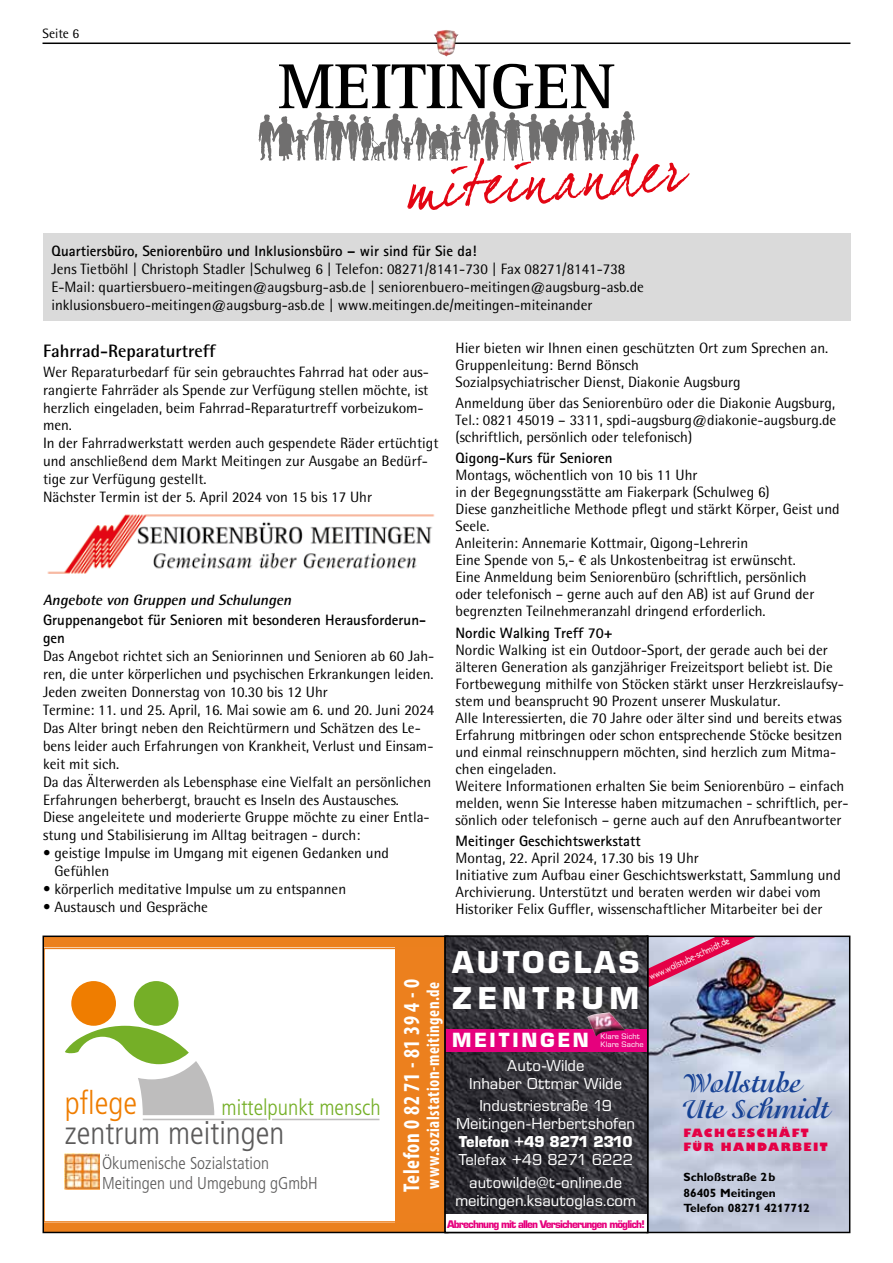
<style>
.page{position:relative;width:893px;height:1263px;background:#fff}
.page>*{position:absolute;margin:0;border:0;box-sizing:border-box;transform-origin:0 0}
.t1{font:300 condensed 32.25px "Frutiger LT Std";color:#5c5b5b}
.t2{font:300 condensed 32.25px "Frutiger LT Std";color:#ef7d00}
.t3{font:700 30px/36px "Eurostile SB";letter-spacing:.11em;color:#fff}
.t4{font:28.5px/26.2px "Isadora Bold+GLEFQQ";color:#164194}
.t5{font:700 condensed 22.95px "Myriad Pro";letter-spacing:.03em;color:#fff;scale:.93 1}
.t6{font:300 condensed 22.2px "Frutiger LT Std";color:#75af27}
.t7{font:700 19.5px "Eurostile SB";letter-spacing:.14em;color:#fff}
.t8{font:700 condensed 18px "Myriad Pro";letter-spacing:.03em;color:#fff;scale:.93 1}
.t9{font:700 18px "Rotis Semi Sans";color:#000}
.t10{font:300 condensed 17.25px/19.4px "Frutiger LT Std";color:#5c5b5b}
.t11{font:15px/17px "Rotis Semi Sans Std";color:#000}
.t12{font:700 15px/18px "Rotis Sans Serif";color:#000}
.t13{font:15px/18px "Eurostile SB";color:#fff;text-align:center}
.t14{font:italic 700 15px "Rotis Semi Sans";color:#000}
.t15{font:700 15px "Eurostile SB";color:#fff}
.t16{font:13.5px "Rotis Semi Sans Std";color:#000}
.t17{font:12px/15.8px "Gill Alt One MT Bold+KHJSTK";color:#000}
.t18{font:11.25px/13.5px "Gill Sans Ultra Bold+PBQHWW";color:#e50046}
.t19{font:700 10.5px "Eurostile SB";letter-spacing:-.08em;color:#e6007d}
.t20{font:9.75px "Opel Sans";color:#fff;scale:.76 1}
.t21{font:7.5px/7.5px "Eurostile SB";color:#fff}
</style>
<div class="page">
<img style="left:649px;top:938px;width:198px;height:247px">
<svg style="left:649px;top:1185px;width:198px;height:45px;background:#c1c8db"></svg>
<img style="left:649px;top:938px;width:108px;height:50px">
<div style="left:646px;top:935px;width:204px;height:298px;border:2px solid #000"></div>
<div style="left:43px;top:936px;width:405px;height:296px;background:#eb801d"></div>
<div style="left:43px;top:947px;width:404px;height:276px;background:#fff"></div>
<div style="left:396px;top:947px;width:51px;height:276px;background:#ec801e"></div>
<div style="left:43px;top:947px;width:404px;height:276px;border:2px solid #ec801e"></div>
<img style="left:64px;top:1153px;width:36px;height:36px">
<div style="left:134px;top:981px;width:45px;height:45px;background:#75af27;border-radius:50%"></div>
<svg style="left:65px;top:1026px;width:149px;height:89px"></svg>
<div style="left:71px;top:981px;width:45px;height:45px;background:#ef7d00;border-radius:50%"></div>
<hr style="left:143px;top:1119px;width:124px;height:1px;background:#bebdbd">
<hr style="left:272px;top:1119px;width:107px;height:1px;background:#bebdbd">
<div style="left:43px;top:935px;width:406px;height:298px;border:2px solid #000"></div>
<svg style="left:447px;top:938px;width:198px;height:276px;background:#343339"></svg>
<hr style="left:43px;top:43px;width:807px;height:1px;background:#000">
<img style="left:434px;top:30px;width:13px;height:21px">
<div style="left:445px;top:1029px;width:203px;height:22px;background:#e6007d"></div>
<img style="left:629px;top:1008px;width:3px;height:21px">
<div style="left:585px;top:1008px;width:44px;height:30px;background:#fff;opacity:.75"></div>
<div style="left:586px;top:1017px;width:45px;height:21px;background:#000;opacity:.75"></div>
<div style="left:445px;top:1214px;width:203px;height:18px;background:#fff"></div>
<div style="left:444px;top:935px;width:204px;height:298px;border:2px solid #000"></div>
<svg style="left:259px;top:64px;width:431px;height:146px"></svg>
<div style="left:43px;top:234px;width:808px;height:87px;background:#dadada"></div>
<img style="left:47px;top:514px;width:388px;height:60px">
<p class="t16" style="left:43px;top:25px;width:38px">Seite 6</p>
<p class="t12" style="left:52px;top:242px;width:426px">Quartiersbüro, Seniorenbüro und Inklusionsbüro – wir sind für Sie da!</p>
<p class="t11" style="left:52px;top:260px;width:594px;line-height:18px">Jens Tietböhl | Christoph Stadler |Schulweg 6 | Telefon: 08271/8141-730 | Fax 08271/8141-738<br>E-Mail: quartiersbuero-meitingen@augsburg-asb.de | seniorenbuero-meitingen@augsburg-asb.de inklusionsbuero-meitingen@augsburg-asb.de | www.meitingen.de/meitingen-miteinander</p>
<p class="t11" style="left:455px;top:339px;width:374px">Hier bieten wir Ihnen einen geschützten Ort zum Sprechen an.<br>Gruppenleitung: Bernd Bönsch<br>Sozialpsychiatrischer Dienst, Diakonie Augsburg</p>
<p class="t11" style="left:455px;top:394px;width:382px;text-align:justify">Anmeldung über das Seniorenbüro oder die Diakonie Augsburg, Tel.: 0821 45019 – 3311, spdi-augsburg@diakonie-augsburg.de (schriftlich, persönlich oder telefonisch)</p>
<p class="t12" style="left:455px;top:449px;width:158px">Qigong-Kurs für Senioren</p>
<p class="t11" style="left:455px;top:467px;width:386px">Montags, wöchentlich von 10 bis 11 Uhr<br>in der Begegnungsstätte am Fiakerpark (Schulweg 6)<br>Diese ganzheitliche Methode pflegt und stärkt Körper, Geist und Seele.<br>Anleiterin: Annemarie Kottmair, Qigong-Lehrerin<br>Eine Spende von 5,- € als Unkostenbeitrag ist erwünscht.<br>Eine Anmeldung beim Seniorenbüro (schriftlich, persönlich<br>oder telefonisch – gerne auch auf den AB) ist auf Grund der begrenzten Teilnehmeranzahl dringend erforderlich.</p>
<p class="t12" style="left:455px;top:623px;width:159px">Nordic Walking Treff 70+</p>
<p class="t11" style="left:455px;top:641px;width:394px">Nordic Walking ist ein Outdoor-Sport, der gerade auch bei der älteren Generation als ganzjähriger Freizeitsport beliebt ist. Die Fortbewegung mithilfe von Stöcken stärkt unser Herzkreislaufsy&shy;stem und beansprucht 90 Prozent unserer Muskulatur.<br>Alle Interessierten, die 70 Jahre oder älter sind und bereits etwas Erfahrung mitbringen oder schon entsprechende Stöcke besitzen und einmal reinschnuppern möchten, sind herzlich zum Mitma&shy;chen eingeladen.<br>Weitere Informationen erhalten Sie beim Seniorenbüro – einfach melden, wenn Sie Interesse haben mitzumachen - schriftlich, per&shy;sönlich oder telefonisch – gerne auch auf den Anrufbeantworter</p>
<p class="t12" style="left:455px;top:832px;width:187px">Meitinger Geschichtswerkstatt</p>
<p class="t11" style="left:455px;top:849px;width:387px">Montag, 22. April 2024, 17.30 bis 19 Uhr<br>Initiative zum Aufbau einer Geschichtswerkstatt, Sammlung und Archivierung. Unterstützt und beraten werden wir dabei vom Historiker Felix Guffler, wissenschaftlicher Mitarbeiter bei der</p>
<p class="t9" style="left:43px;top:339px;width:174px">Fahrrad-Reparaturtreff</p>
<p class="t11" style="left:43px;top:362px;width:397px;line-height:18px">Wer Reparaturbedarf für sein gebrauchtes Fahrrad hat oder aus&shy;rangierte Fahrräder als Spende zur Verfügung stellen möchte, ist herzlich eingeladen, beim Fahrrad-Reparaturtreff vorbeizukom&shy;men.<br>In der Fahrradwerkstatt werden auch gespendete Räder ertüchtigt und anschließend dem Markt Meitingen zur Ausgabe an Bedürf&shy;tige zur Verfügung gestellt.<br>Nächster Termin ist der 5. April 2024 von 15 bis 17 Uhr</p>
<p class="t14" style="left:43px;top:591px;width:253px">Angebote von Gruppen und Schulungen</p>
<p class="t12" style="left:43px;top:611px;width:384px">Gruppenangebot für Senioren mit besonderen Herausforderun&shy;gen</p>
<p class="t11" style="left:43px;top:647px;width:393px;line-height:18px">Das Angebot richtet sich an Seniorinnen und Senioren ab 60 Jah&shy;ren, die unter körperlichen und psychischen Erkrankungen leiden.<br>Jeden zweiten Donnerstag von 10.30 bis 12 Uhr<br>Termine: 11. und 25. April, 16. Mai sowie am 6. und 20. Juni 2024<br>Das Alter bringt neben den Reichtürmern und Schätzen des Le&shy;bens leider auch Erfahrungen von Krankheit, Verlust und Einsam&shy;keit mit sich.<br>Da das Älterwerden als Lebensphase eine Vielfalt an persönlichen Erfahrungen beherbergt, braucht es Inseln des Austausches.<br>Diese angeleitete und moderierte Gruppe möchte zu einer Entla&shy;stung und Stabilisierung im Alltag beitragen - durch:</p>
<p class="t11" style="left:54px;top:844px;width:336px;line-height:18px;text-indent:-11px">• geistige Impulse im Umgang mit eigenen Gedanken und<br>Gefühlen</p>
<p class="t11" style="left:43px;top:880px;width:305px">• körperlich meditative Impulse um zu entspannen</p>
<p class="t11" style="left:43px;top:898px;width:166px">• Austausch und Gespräche</p>
<h1 class="t2" style="left:65px;top:1085px;width:74px">pflege</h1>
<h1 class="t1" style="left:65px;top:1115px;width:221px">zentrum meitingen</h1>
<h3 class="t6" style="left:222px;top:1095px;width:161px">mittelpunkt mensch</h3>
<p class="t10" style="left:102px;top:1154px;width:217px">Ökumenische Sozialstation<br>Meitingen und Umgebung gGmbH</p>
<p class="t20" style="left:647px;top:972px;width:116px;rotate:-25deg">www.wollstube-schmidt.de</p>
<h2 class="t3" style="left:452px;top:944px;width:189px">AUTOGLAS<br>ZENTRUM</h2>
<h3 class="t7" style="left:452px;top:1028px;width:138px">MEITINGEN</h3>
<p class="t21" style="left:600px;top:1033px;width:45px">Klare Sicht<br>Klare Sache</p>
<p class="t13" style="left:469px;top:1056px;width:154px">Auto-Wilde<br>Inhaber Ottmar Wilde</p>
<p class="t13" style="left:456px;top:1096px;width:181px">Industriestraße 19<br>Meitingen-Herbertshofen</p>
<p class="t15" style="left:459px;top:1133px;width:175px">Telefon +49 8271 2310</p>
<p class="t13" style="left:458px;top:1148px;width:176px;line-height:22.2px">Telefax +49 8271 6222 autowilde@t-online.de</p>
<p class="t13" style="left:455px;top:1191px;width:182px">meitingen.ksautoglas.com</p>
<p class="t19" style="left:447px;top:1218px;width:199px">Abrechnung mit allen Versicherungen möglich!</p>
<h3 class="t5" style="left:397px;top:1192px;width:231px;rotate:-90deg">Telefon 0 82 71 - 81 39 4 - 0</h3>
<p class="t8" style="left:422px;top:1188px;width:224px;rotate:-90deg">www.sozialstation-meitingen.de</p>
<h3 class="t4" style="left:681px;top:1069px;width:152px">Wollstube<br>Ute Schmidt</h3>
<p class="t18" style="left:683px;top:1126px;width:146px">FACHGESCHÄFT<br>FÜR HANDARBEIT</p>
<p class="t17" style="left:683px;top:1169px;width:128px">Schloßstraße 2b<br>86405 Meitingen<br>Telefon 08271 4217712</p>
</div>
